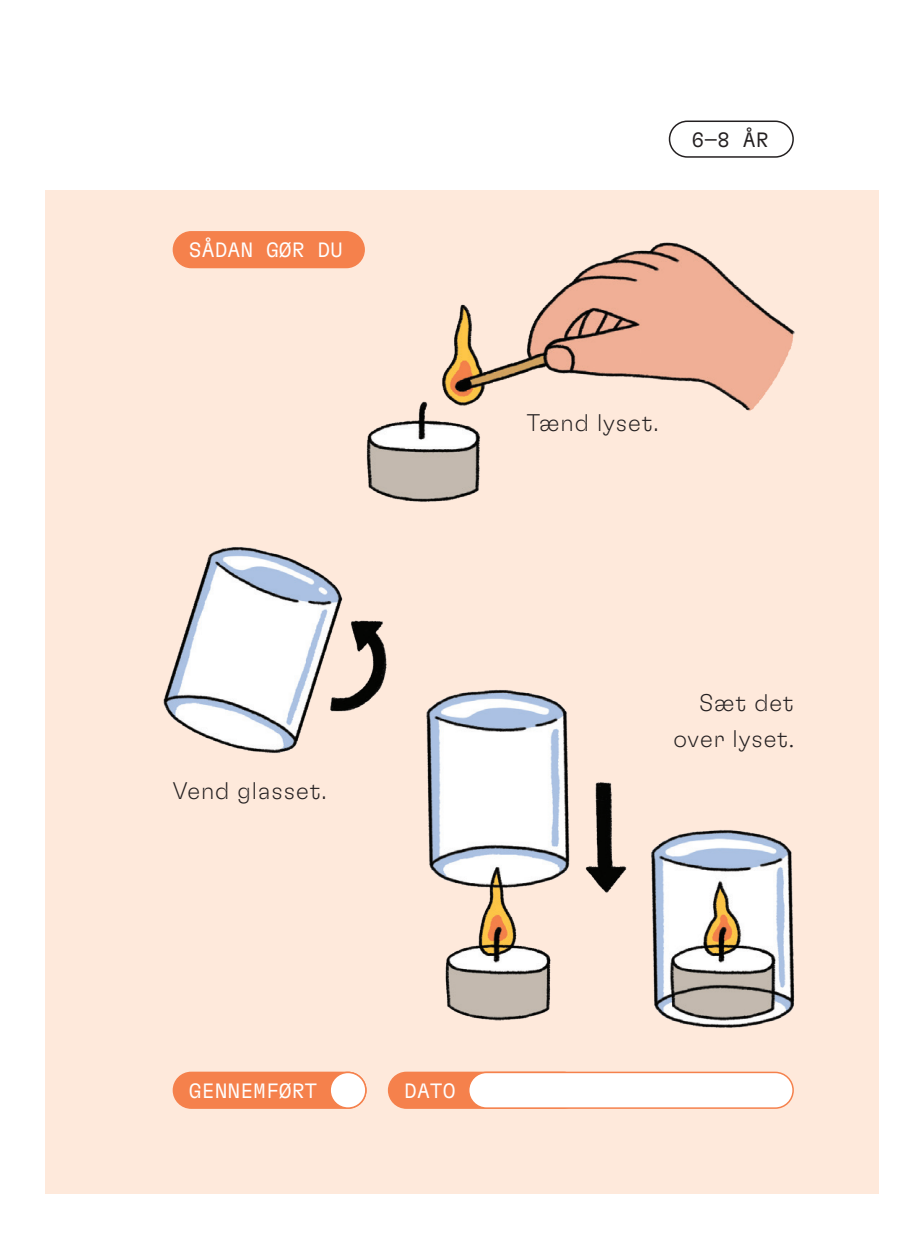
<style>
.page{position:relative;width:924px;height:1239px;background:#fff}
.page>*{position:absolute;margin:0;border:0;box-sizing:border-box;transform-origin:0 0}
.t1{font:100 24px/36px "GT Flexa";letter-spacing:.04em;color:#231f20;text-align:right}
.t2{font:300 20.7px "GT Flexa Mono";color:#fff}
.t3{font:300 20.7px "GT Flexa Mono";color:#231f20}
.s1{font-family:"Campton";font-weight:300;font-size:27px}
</style>
<div class="page">
<div style="left:45px;top:191px;width:833px;height:1002px;background:#fee9db"></div>
<div style="left:173px;top:232px;width:191px;height:35px;background:#f5814c;border-radius:18px"></div>
<div style="left:173px;top:231px;width:192px;height:37px;border:2px solid #f5814c;border-radius:18px"></div>
<div style="left:173px;top:1072px;width:193px;height:35px;background:#f5814c;border-radius:18px"></div>
<div style="left:173px;top:1071px;width:193px;height:37px;border:2px solid #f5814c;border-radius:18px"></div>
<div style="left:388px;top:1072px;width:193px;height:35px;background:#f5814c;border-radius:18px"></div>
<div style="left:388px;top:1071px;width:193px;height:37px;border:2px solid #f5814c;border-radius:18px"></div>
<div style="left:330px;top:1072px;width:36px;height:35px;background:#fff;border-radius:50%"></div>
<div style="left:329px;top:1071px;width:37px;height:37px;border:2px solid #f5814c;border-radius:18px"></div>
<div style="left:468px;top:1072px;width:325px;height:35px;background:#fff;border-radius:18px"></div>
<div style="left:468px;top:1071px;width:325px;height:37px;border:2px solid #f5814c;border-radius:18px"></div>
<img style="left:362px;top:240px;width:433px;height:262px">
<img style="left:163px;top:430px;width:274px;height:323px">
<img style="left:418px;top:683px;width:377px;height:345px">
<div style="left:668px;top:120px;width:125px;height:38px;border:2px solid #231f20;border-radius:18px"></div>
<p class="t2" style="left:189px;top:238px;width:156px">SÅDAN GØR DU</p>
<p class="t1" style="left:173px;top:772px;width:155px">Vend glasset.</p>
<p class="t3" style="left:691px;top:127px;width:79px">6—8 ÅR</p>
<p class="t1" style="left:526px;top:404px;width:133px">Tænd lyset.</p>
<p class="t1" style="left:673px;top:683px;width:122px">Sæt det over lyset<span class="s1">.</span></p>
<p class="t2" style="left:189px;top:1077px;width:130px">GENNEMFØRT</p>
<p class="t2" style="left:404px;top:1077px;width:53px">DATO</p>
</div>
